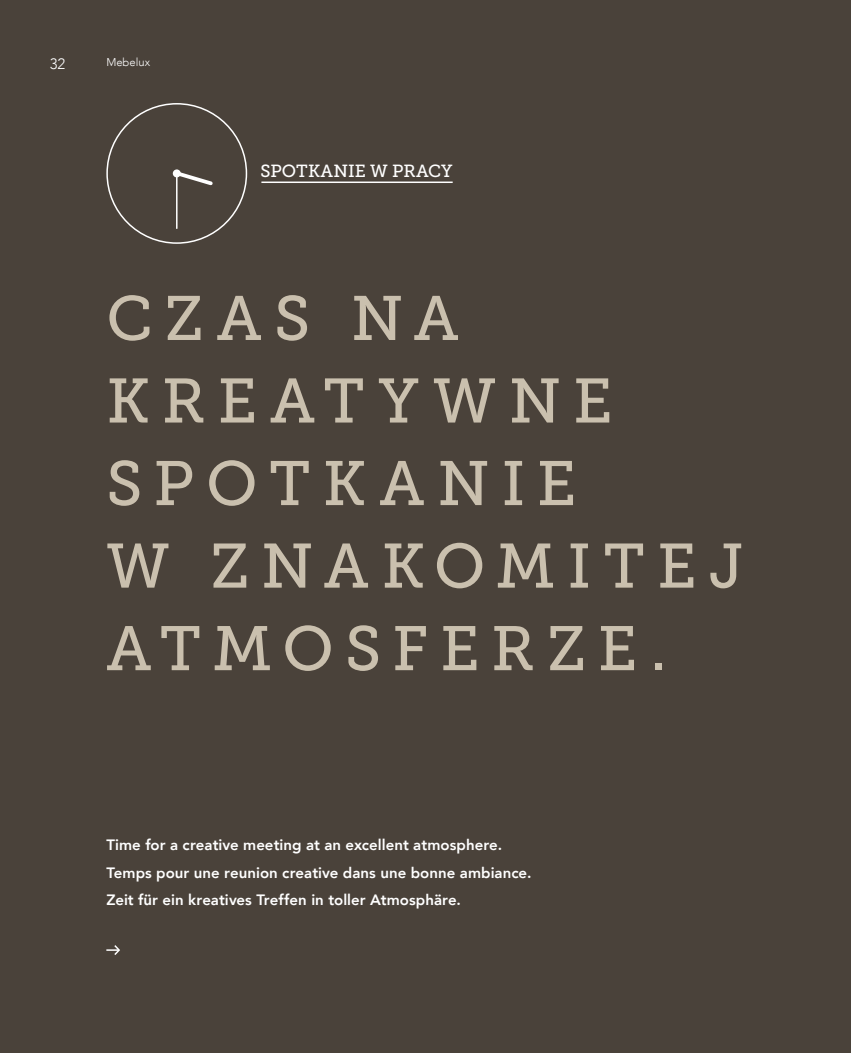
<style>
.page{position:relative;width:851px;height:1053px;background:#fff}
.page>*{position:absolute;margin:0;border:0;box-sizing:border-box;transform-origin:0 0}
.t1{font:62.5px/82.5px "Museo Slab 500";letter-spacing:.185em;color:#cac0ae}
.t2{font:17.5px "Museo Slab 500";letter-spacing:.005em;color:#fff}
.t3{font:800 15px/27.5px "Avenir LT Com";letter-spacing:.005em;color:#fff}
.t4{font:300 15px "Avenir LT Com";color:#fff}
.t5{font:300 11.25px "Avenir LT Com";color:#fff}
</style>
<div class="page">
<div style="left:0;top:0;width:850px;height:1052px;background:#4a423a"></div>
<svg style="left:174px;top:169px;width:39px;height:19px"></svg>
<hr style="left:176px;top:174px;width:1px;height:54px;background:#fff">
<svg style="left:106px;top:945px;width:14px;height:10px"></svg>
<hr style="left:261px;top:181px;width:191px;height:2px;background:#fff">
<p class="t4" style="left:50px;top:55px;width:17px">32</p>
<p class="t5" style="left:106px;top:56px;width:45px">Mebelux</p>
<p class="t2" style="left:260px;top:161px;width:193px">SPOTKANIE W PRACY</p>
<h1 class="t1" style="left:106px;top:277px;width:298px">CZAS NA<br>KREAT</h1>
<h1 class="t1" style="left:378px;top:360px;width:180px">YWNE</h1>
<h1 class="t1" style="left:106px;top:442px;width:210px">SPOTKANIE<br>W ZNAKO</h1>
<h1 class="t1" style="left:495px;top:525px;width:114px">MITE</h1>
<h1 class="t1" style="left:708px;top:525px;width:36px">J</h1>
<h1 class="t1" style="left:106px;top:607px;width:561px">AT MOSFER ZE.</h1>
<p class="t3" style="left:106px;top:831px;width:426px">Time for a creative meeting at an excellent atmosphere.<br>Temps pour une reunion creative dans une bonne ambiance.<br>Zeit für ein kreatives Treffen in toller Atmosphäre.</p>
</div>
